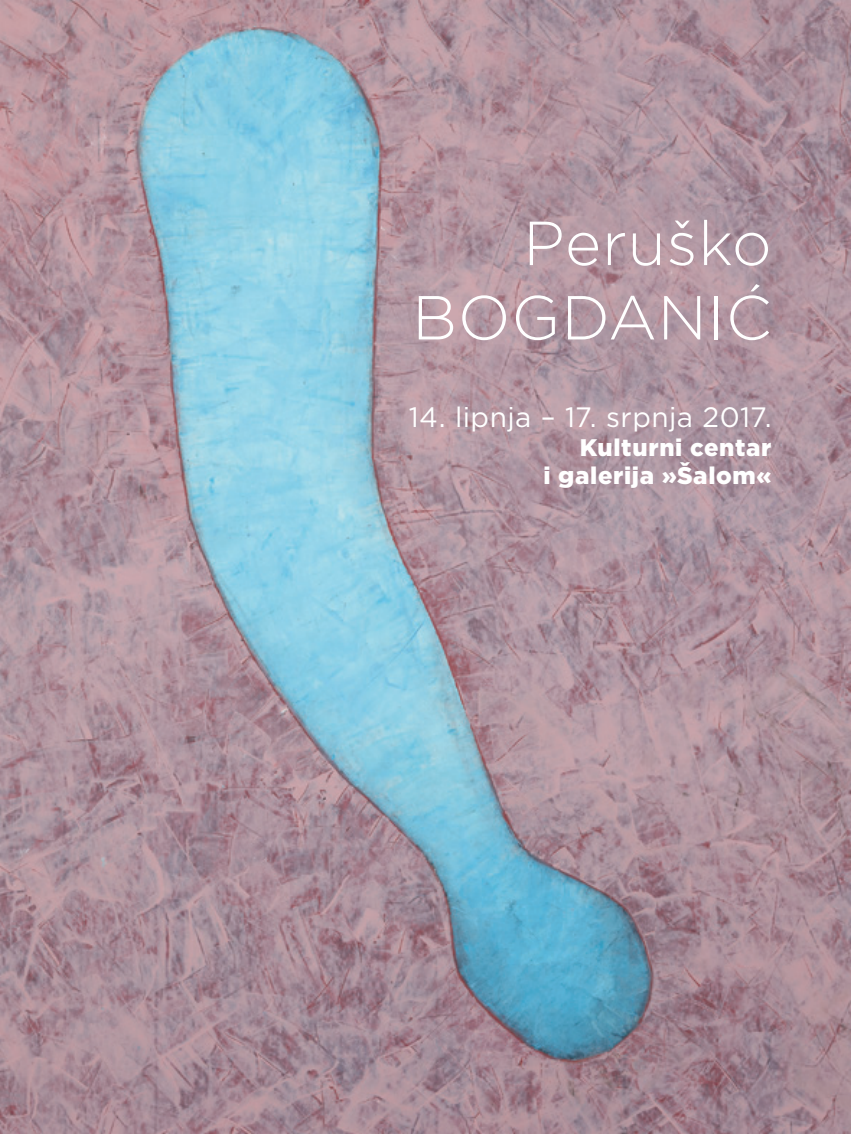
<style>
.page{position:relative;width:851px;height:1134px;background:#fff}
.page>*{position:absolute;margin:0;border:0;box-sizing:border-box;transform-origin:0 0}
.t1{font:300 62px/74.4px "Gotham";letter-spacing:.015em;color:#fff;text-align:right}
.t2{font:28px "Gotham";letter-spacing:.015em;color:#fff}
.t3{font:900 24px/28.8px "Gotham";letter-spacing:.03em;color:#fff;text-align:right}
</style>
<div class="page">
<img style="left:0;top:0;width:850px;height:1134px">
<p class="t1" style="left:412px;top:204px;width:361px">Peruško<br>BOGDANIĆ</p>
<p class="t2" style="left:408px;top:399px;width:364px">14. lipnja – 17. srpnja 2017.</p>
<p class="t3" style="left:543px;top:432px;width:229px">Kulturni centar<br>i galerija »Šalom«</p>
</div>
